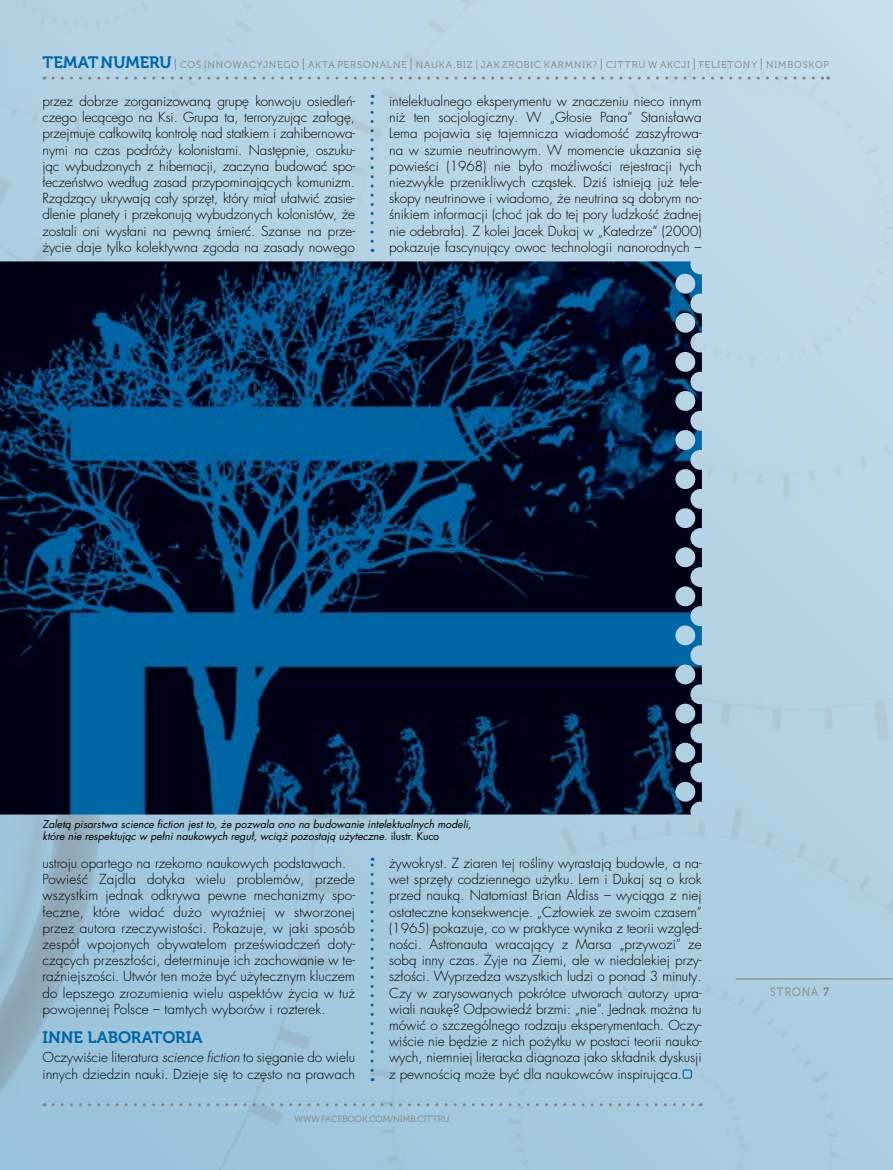
<style>
.page{position:relative;width:893px;height:1170px;background:#fff}
.page>*{position:absolute;margin:0;border:0;box-sizing:border-box;transform-origin:0 0}
.t1{font:16.5px "Museo 700";color:#0066a6}
.t2{font:300 13.5px/16.2px "Futura LT Pro";letter-spacing:.01em;color:#000;text-align:justify}
.t3{font:12px "Museo 300";letter-spacing:.1em;color:#808285;scale:.9 1}
.t4{font:italic 10.5px/12.6px "Futura LT Pro";color:#000}
.t5{font:9.75px "Museo 300";letter-spacing:.085em;color:#808285}
.t6{font:9px "Museo 300";color:#808285}
.s1{font-family:"Museo 700";font-size:16.5px;color:#0066a6}
.s2{font-size:12px}
.s3{font-style:normal}
.s4{font-style:italic}
.s5{font-family:"Museo 700"}
</style>
<div class="page">
<img style="left:0;top:0;width:893px;height:1169px">
<hr style="left:736px;top:978px;width:157px;height:1px;background:#808285">
<svg style="left:53px;top:1103px;width:648px;height:3px;background:#97b5c6"></svg>
<svg style="left:53px;top:77px;width:776px;height:3px;background:#acc2cf"></svg>
<svg style="left:371px;top:95px;width:3px;height:146px"></svg>
<svg style="left:371px;top:857px;width:3px;height:213px"></svg>
<img style="left:0;top:261px;width:702px;height:553px">
<div style="left:683px;top:1069px;width:9px;height:9px;border:1px solid #0066a6;border-radius:2px"></div>
<p class="t5" style="left:43px;top:59px;width:788px"><span class="s1">TEMAT NUMERU</span><span class="s2">|</span> COŚ INNOWACYJNEGO <span class="s2">|</span> AKTA PERSONALNE <span class="s2">|</span> NAUKA.BIZ | JAK ZROBIĆ KARMNIK? <span class="s2">|</span> CITTRU W AKCJI <span class="s2">|</span> FELIETONY <span class="s2">|</span> NIMBOSKOP</p>
<p class="t2" style="left:43px;top:93px;width:314px">przez dobrze zorganizowaną grupę konwoju osiedleń&shy;czego lecącego na Ksi. Grupa ta, terroryzując załogę, przejmuje całkowitą kontrolę nad statkiem i zahibernowa&shy;nymi na czas podróży kolonistami. Następnie, oszuku&shy;jąc wybudzonych z hibernacji, zaczyna budować spo&shy;łeczeństwo według zasad przypominających komunizm.<br>Rządzący ukrywają cały sprzęt, który miał ułatwić zasie&shy;dlenie planety i przekonują wybudzonych kolonistów, że zostali oni wysłani na pewną śmierć. Szanse na prze&shy;życie daje tylko kolektywna zgoda na zasady nowego</p>
<p class="t2" style="left:389px;top:93px;width:314px">intelektualnego eksperymentu w znaczeniu nieco innym niż ten socjologiczny. W „Głosie Pana” Stanisława Lema pojawia się tajemnicza wiadomość zaszyfrowa&shy;na w szumie neutrinowym. W momencie ukazania się powieści (1968) nie było możliwości rejestracji tych niezwykle przenikliwych cząstek. Dziś istnieją już tele&shy;skopy neutrinowe i wiadomo, że neutrina są dobrym no&shy;śnikiem informacji (choć jak do tej pory ludzkość żadnej nie odebrała). Z kolei Jacek Dukaj w „Katedrze” (2000) pokazuje fascynujący owoc technologii nanorodnych –</p>
<p class="t4" style="left:43px;top:817px;width:430px">Zaletą pisarstwa science fiction jest to, że pozwala ono na budowanie intelektualnych modeli, które nie respektując w pełni naukowych reguł, wciąż pozostają użyteczne. <span class="s3">ilustr. Kuco</span></p>
<p class="t2" style="left:43px;top:854px;width:314px;text-align:left">ustroju opartego na rzekomo naukowych podstawach.<br>Powieść Zajdla dotyka wielu problemów, przede wszystkim jednak odkrywa pewne mechanizmy spo&shy;łeczne, które widać dużo wyraźniej w stworzonej przez autora rzeczywistości. Pokazuje, w jaki sposób zespół wpojonych obywatelom przeświadczeń doty&shy;czących przeszłości, determinuje ich zachowanie w te&shy;raźniejszości. Utwór ten może być użytecznym kluczem do lepszego zrozumienia wielu aspektów życia w tuż powojennej Polsce – tamtych wyborów i rozterek.</p>
<p class="t1" style="left:43px;top:1027px;width:18px">INNE</p>
<p class="t1" style="left:87px;top:1027px;width:12px">LABORATORIA</p>
<p class="t2" style="left:43px;top:1049px;width:314px">Oczywiście literatura <span class="s4">science fiction</span> to sięganie do wielu innych dziedzin nauki. Dzieje się to często na prawach</p>
<p class="t2" style="left:389px;top:854px;width:314px">żywokryst. Z ziaren tej rośliny wyrastają budowle, a na&shy;wet sprzęty codziennego użytku. Lem i Dukaj są o krok przed nauką. Natomiast Brian Aldiss – wyciąga z niej ostateczne konsekwencje. „Człowiek ze swoim czasem” (1965) pokazuje, co w praktyce wynika z teorii względ&shy;ności. Astronauta wracający z Marsa „przywozi” ze sobą inny czas. Żyje na Ziemi, ale w niedalekiej przy&shy;szłości. Wyprzedza wszystkich ludzi o ponad 3 minuty.<br>Czy w zarysowanych pokrótce utworach autorzy upra&shy;wiali naukę? Odpowiedź brzmi: „nie”. Jednak można tu mówić o szczególnego rodzaju eksperymentach. Oczy&shy;wiście nie będzie z nich pożytku w postaci teorii nauko&shy;wych, niemniej literacka diagnoza jako składnik dyskusji z pewnością może być dla naukowców inspirująca.</p>
<p class="t6" style="left:295px;top:1113px;width:156px">WWW.FACEBOOK.COM/NIMB.CITTRU</p>
<p class="t3" style="left:770px;top:985px;width:67px">STRONA <span class="s5">7</span></p>
</div>
